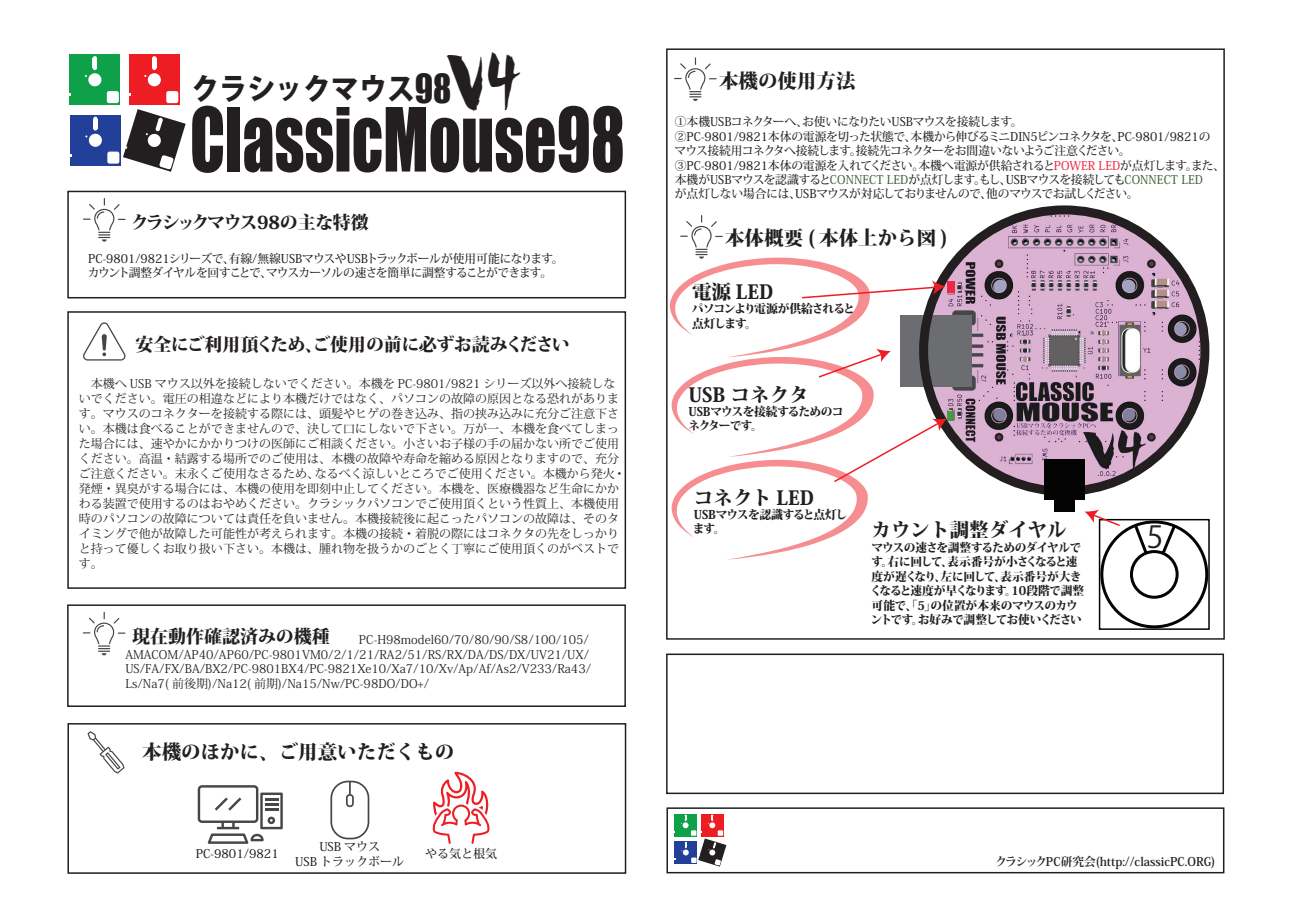
<style>
.page{position:relative;width:1289px;height:919px;background:#fff}
.page>*{position:absolute;margin:0;border:0;box-sizing:border-box;transform-origin:0 0}
.t1{font:81.6px "Impact";color:#231f20;scale:.78 1}
.t2{font:49.8px "Chinela Brush Regular";color:#231f20;scale:.77 1}
.t3{font:36.9px "Impact";color:#231f20;scale:.92 1}
.t4{font:800 30.3px "Koz Go Pro";color:#231f20;scale:.92 1}
.t5{font:30.3px "Koz Go Pro";color:#231f20}
.t6{font:800 19.5px "Koz Min Pr 6 N";color:#231f20}
.t7{font:800 18px "Koz Min Pr 6 N";letter-spacing:-.01em;color:#231f20}
.t8{font:800 18px "Koz Min Pr 6 N";letter-spacing:-.055em;color:#231f20}
.t9{font:12px/15px "Koz Min Pro";color:#231f20}
.t10{font:500 12px/14.4px "Koz Min Pr 6 N";letter-spacing:-.01em;color:#231f20;text-align:center}
.t11{font:800 12px/14.4px "Koz Min Pr 6 N";letter-spacing:-.06em;color:#231f20}
.t12{font:500 12px/14.4px "Koz Min Pr 6 N";letter-spacing:-.045em;color:#231f20}
.t13{font:700 12px "Koz Min Pr 6 N";color:#231f20}
.t14{font:800 12px/14.4px "Koz Min Pr 6 N";letter-spacing:-.095em;color:#231f20}
.s1{color:#ed2744}
.s2{color:#3e6537}
</style>
<div class="page">
<div style="left:67px;top:191px;width:559px;height:107px;border:2px solid #231f20"></div>
<svg style="left:83px;top:198px;width:42px;height:44px"></svg>
<div style="left:67px;top:311px;width:559px;height:277px;border:2px solid #231f20"></div>
<svg style="left:83px;top:322px;width:43px;height:38px"></svg>
<div style="left:67px;top:723px;width:559px;height:150px;border:2px solid #231f20"></div>
<svg style="left:432px;top:771px;width:58px;height:72px"></svg>
<svg style="left:87px;top:731px;width:38px;height:42px"></svg>
<svg style="left:198px;top:785px;width:85px;height:58px"></svg>
<div style="left:67px;top:604px;width:559px;height:103px;border:2px solid #231f20"></div>
<svg style="left:83px;top:611px;width:42px;height:44px"></svg>
<div style="left:666px;top:807px;width:558px;height:66px;border:2px solid #231f20"></div>
<div style="left:666px;top:653px;width:557px;height:141px;border:2px solid #231f20"></div>
<div style="left:674px;top:813px;width:23px;height:23px;background:#0fa14a"></div>
<div style="left:674px;top:841px;width:23px;height:22px;background:#223f99"></div>
<svg style="left:681px;top:814px;width:45px;height:52px"></svg>
<div style="left:666px;top:48px;width:558px;height:591px;border:2px solid #231f20"></div>
<svg style="left:674px;top:57px;width:42px;height:44px"></svg>
<div style="left:70px;top:55px;width:50px;height:50px;background:#0fa14a"></div>
<hr style="left:93px;top:58px;width:4px;height:10px;background:#fff">
<div style="left:88px;top:73px;width:13px;height:13px;background:#fff;border-radius:50%"></div>
<div style="left:107px;top:91px;width:12px;height:12px;background:#fff;border-radius:2px"></div>
<div style="left:129px;top:55px;width:50px;height:50px;background:#ee1d23"></div>
<hr style="left:152px;top:58px;width:4px;height:10px;background:#fff">
<div style="left:148px;top:73px;width:13px;height:13px;background:#fff;border-radius:50%"></div>
<div style="left:166px;top:91px;width:12px;height:12px;background:#fff;border-radius:2px"></div>
<div style="left:70px;top:115px;width:50px;height:50px;background:#223f99"></div>
<svg style="left:93px;top:117px;width:5px;height:13px"></svg>
<div style="left:89px;top:134px;width:13px;height:13px;background:#fff;border-radius:50%"></div>
<div style="left:107px;top:152px;width:12px;height:12px;background:#fff;border-radius:2px"></div>
<svg style="left:123px;top:109px;width:63px;height:63px"></svg>
<img style="left:946px;top:213px;width:256px;height:276px">
<svg style="left:330px;top:780px;width:39px;height:59px"></svg>
<div style="left:900px;top:314px;width:72px;height:72px;background:#6c6d70"></div>
<div style="left:919px;top:205px;width:290px;height:290px;border:9px solid #231f20;border-radius:50%"></div>
<div style="left:1043px;top:458px;width:41px;height:41px;background:#030303"></div>
<div style="left:1054px;top:471px;width:20px;height:40px;background:#030303"></div>
<div style="left:1098px;top:519px;width:111px;height:110px;border:2px solid #030303"></div>
<div style="left:1100px;top:520px;width:108px;height:108px;border:3px solid #030303;border-radius:50%"></div>
<svg style="left:1131px;top:521px;width:47px;height:48px"></svg>
<div style="left:1131px;top:551px;width:46px;height:46px;background:#fff;border-radius:50%"></div>
<div style="left:1129px;top:550px;width:49px;height:48px;border:3px solid #030303;border-radius:50%"></div>
<div style="left:946px;top:281px;width:8px;height:11px;background:#ed2744"></div>
<div style="left:947px;top:411px;width:6px;height:9px;background:#489746"></div>
<svg style="left:670px;top:215px;width:276px;height:344px"></svg>
<svg style="left:1084px;top:509px;width:37px;height:18px"></svg>
<h2 class="t2" style="left:446px;top:63px;width:100px">V4</h2>
<h3 class="t3" style="left:415px;top:60px;width:41px">98</h3>
<h3 class="t4" style="left:191px;top:69px;width:244px">クラシックマウス</h3>
<h1 class="t1" style="left:190px;top:76px;width:559px">ClassicMouse98</h1>
<h3 class="t8" style="left:131px;top:212px;width:240px">クラシックマウス98の主な特徴</h3>
<p class="t12" style="left:76px;top:251px;width:488px">　PC-9801/9821シリーズで、有線/無線USBマウスやUSBトラックボールが使用可能になります。　カウント調整ダイヤルを回すことで、マウスカーソルの速さを簡単に調整することができます。</p>
<h3 class="t7" style="left:135px;top:334px;width:436px">安全にご利用頂くため、ご使用の前に必ずお読みください</h3>
<p class="t9" style="left:79px;top:375px;width:548px">　本機へ USB マウス以外を接続しないでください。本機を PC-9801/9821 シリーズ以外へ接続しないでください。電圧の相違などにより本機だけではなく、パソコンの故障の原因となる恐れがあります。マウスのコネクターを接続する際には、頭髪やヒゲの巻き込み、指の挟み込みに充分ご注意下さい。本機は食べることができませんので、決して口にしないで下さい。万が一、本機を食べてしまった場合には、速やかにかかりつけの医師にご相談ください。小さいお子様の手の届かない所でご使用ください。高温・結露する場所でのご使用は、本機の故障や寿命を縮める原因となりますので、充分ご注意ください。末永くご使用なさるため、なるべく涼しいところでご使用ください。本機から発火・発煙・異臭がする場合には、本機の使用を即刻中止してください。本機を、医療機器など生命にかかわる装置で使用するのはおやめください。クラシックパソコンでご使用頂くという性質上、本機使用時のパソコンの故障については責任を負いません。本機接続後に起こったパソコンの故障は、そのタイミングで他が故障した可能性が考えられます。本機の接続・着脱の際にはコネクタの先をしっかりと持って優しくお取り扱い下さい。本機は、腫れ物を扱うかのごとく丁寧にご使用頂くのがベストです。</p>
<h3 class="t7" style="left:132px;top:626px;width:199px">現在動作確認済みの機種</h3>
<p class="t9" style="left:125px;top:632px;width:467px;line-height:14.4px;text-indent:234px">PC-H98model60/70/80/90/S8/100/105/ AMACOM/AP40/AP60/PC-9801VM0/2/1/21/RA2/51/RS/RX/DA/DS/DX/UV21/UX/ US/FA/FX/BA/BX2/PC-9801BX4/PC-9821Xe10/Xa7/10/Xv/Ap/Af/As2/V233/Ra43/ Ls/Na7( 前後期)/Na12( 前期)/Na15/Nw/PC-98DO/DO+/</p>
<h3 class="t6" style="left:142px;top:741px;width:313px">本機のほかに、ご用意いただくもの</h3>
<p class="t10" style="left:196px;top:846px;width:85px">PC-9801/9821</p>
<p class="t10" style="left:295px;top:839px;width:110px;line-height:15px">USB マウス<br>USB トラックボール</p>
<p class="t10" style="left:425px;top:846px;width:73px">やる気と根気</p>
<h3 class="t6" style="left:719px;top:69px;width:138px">本機の使用方法</h3>
<p class="t10" style="left:674px;top:115px;width:552px;text-align:left">①本機USBコネクターへ、お使いになりたいUSBマウスを接続します。<br>②PC-9801/9821本体の電源を切った状態で、本機から伸びるミニDIN5ピンコネクタを、PC-9801/9821の<br>マウス接続用コネクタへ接続します。接続先コネクターをお間違いないようご注意ください。③PC-9801/9821本体の電源を入れてください。本機へ電源が供給されると<span class="s1">POWER LED</span>が点灯します。また、本機がUSBマウスを認識すると<span class="s2">CONNECT LED</span>が点灯します。もし、USBマウスを接続しても<span class="s2">CONNECT LED<br></span>が点灯しない場合には、USBマウスが対応しておりませんので、他のマウスでお試しください。</p>
<h3 class="t6" style="left:725px;top:227px;width:224px">本体概要 ( 本体上から図 )</h3>
<h3 class="t6" style="left:692px;top:281px;width:83px">電源 LED</h3>
<p class="t14" style="left:692px;top:302px;width:164px">パソコンより電源が供給されると点灯します。</p>
<h3 class="t6" style="left:688px;top:383px;width:121px">USB コネクタ</h3>
<p class="t11" style="left:688px;top:404px;width:157px">USBマウスを接続するためのコネクターです。</p>
<h3 class="t6" style="left:693px;top:486px;width:122px">コネクト LED</h3>
<p class="t11" style="left:693px;top:507px;width:156px">USBマウスを認識すると点灯します。</p>
<h3 class="t6" style="left:871px;top:519px;width:196px">カウント調整ダイヤル</h3>
<p class="t11" style="left:870px;top:540px;width:215px">マウスの速さを調整するためのダイヤルです。右に回して、表示番号が小さくなると速度が遅くなり、左に回して、表示番号が大きくなると速度が早くなります。10段階で調整可能で、「5」の位置が本来のマウスのカウントです。お好みで調整してお使いください</p>
<h3 class="t5" style="left:1146px;top:517px;width:18px">5</h3>
<p class="t13" style="left:995px;top:854px;width:222px">クラシックPC研究会(http://classicPC.ORG)</p>
</div>
